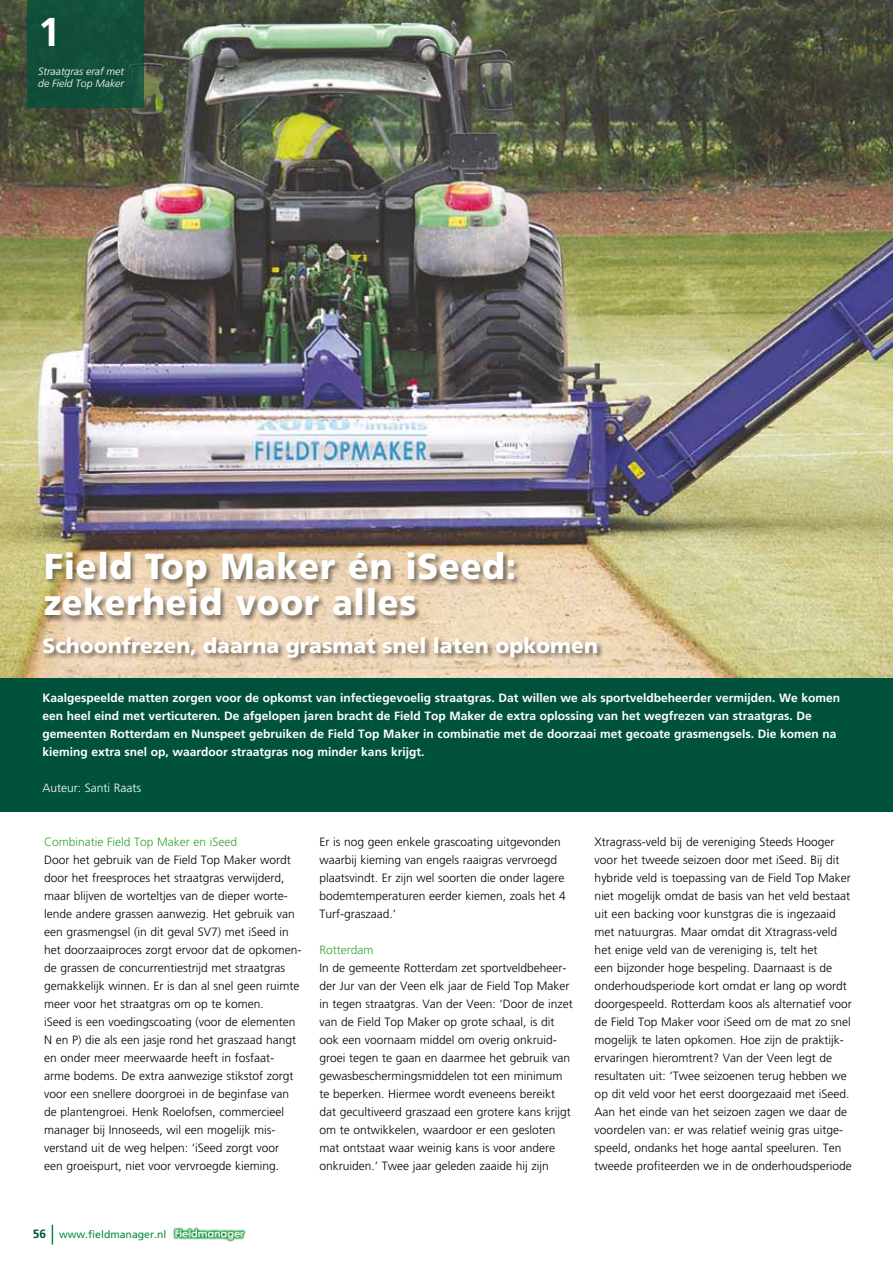
<style>
.page{position:relative;width:893px;height:1263px;background:#fff}
.page>*{position:absolute;margin:0;border:0;box-sizing:border-box;transform-origin:0 0}
.t1{font:700 40.2px "Frutiger";color:#fff}
.t2{font:900 36px/36px "Frutiger";letter-spacing:.02em;color:#fff;scale:.95 1}
.t3{font:900 21px "Frutiger";color:#fff}
.t4{font:300 12px/18px "Frutiger";color:#000}
.t5{font:700 12px/18px "Frutiger";color:#fff}
.t6{font:300 12px "Frutiger";color:#35a32c}
.t7{font:300 12px "Frutiger";color:#fff}
.t8{font:italic 300 10.5px/12.6px "Frutiger";color:#fff}
.t9{font:10.5px "Frutiger";color:#008b45}
.s1{font-weight:700;font-size:12px;color:#00523c}
</style>
<div class="page">
<svg style="left:52px;top:1225px;width:1px;height:19px"></svg>
<img style="left:173px;top:1227px;width:73px;height:15px">
<img style="left:0;top:0;width:893px;height:679px">
<div style="left:43px;top:551px;width:478px;height:72px;background:#000;opacity:.5"></div>
<div style="left:42px;top:635px;width:562px;height:30px;background:#000;opacity:.5"></div>
<div style="left:27px;top:0;width:117px;height:108px;background:#114f3a"></div>
<div style="left:0;top:679px;width:893px;height:133px;background:#00523c"></div>
<h1 class="t1" style="left:38px;top:8px;width:24px">1</h1>
<p class="t8" style="left:38px;top:65px;width:87px">Straatgras eraf met de Field Top Maker</p>
<h2 class="t2" style="left:44px;top:548px;width:499px">Field Top Maker én iSeed: zekerheid voor alles</h2>
<h3 class="t3" style="left:43px;top:633px;width:557px">Schoonfrezen, daarna grasmat snel laten opkomen</h3>
<p class="t5" style="left:43px;top:689px;width:799px">Kaalgespeelde matten zorgen voor de opkomst van infectiegevoelig straatgras. Dat willen we als sportveldbeheerder vermijden. We komen een heel eind met verticuteren. De afgelopen jaren bracht de Field Top Maker de extra oplossing van het wegfrezen van straatgras. De gemeenten Rotterdam en Nunspeet gebruiken de Field Top Maker in combinatie met de doorzaai met gecoate grasmengsels. Die komen na kieming extra snel op, waardoor straatgras nog minder kans krijgt.</p>
<p class="t7" style="left:43px;top:781px;width:100px">Auteur: Santi Raats</p>
<p class="t6" style="left:44px;top:835px;width:195px">Combinatie Field Top Maker en iSeed</p>
<p class="t4" style="left:44px;top:851px;width:259px">Door het gebruik van de Field Top Maker wordt door het freesproces het straatgras verwijderd, maar blijven de worteltjes van de dieper worte&shy;lende andere grassen aanwezig. Het gebruik van een grasmengsel (in dit geval SV7) met iSeed in het doorzaaiproces zorgt ervoor dat de opkomen&shy;de grassen de concurrentiestrijd met straatgras gemakkelijk winnen. Er is dan al snel geen ruimte meer voor het straatgras om op te komen.<br>iSeed is een voedingscoating (voor de elementen N en P) die als een jasje rond het graszaad hangt en onder meer meerwaarde heeft in fosfaat&shy;arme bodems. De extra aanwezige stikstof zorgt voor een snellere doorgroei in de beginfase van de plantengroei. Henk Roelofsen, commercieel manager bij Innoseeds, wil een mogelijk mis&shy;verstand uit de weg helpen: ‘iSeed zorgt voor<br>een groeispurt, niet voor vervroegde kieming.</p>
<p class="t4" style="left:319px;top:833px;width:248px">Er is nog geen enkele grascoating uitgevonden waarbij kieming van engels raaigras vervroegd plaatsvindt. Er zijn wel soorten die onder lagere bodemtemperaturen eerder kiemen, zoals het 4<br>Turf-graszaad.’</p>
<p class="t6" style="left:319px;top:943px;width:55px">Rotterdam</p>
<p class="t4" style="left:319px;top:959px;width:255px">In de gemeente Rotterdam zet sportveldbeheer&shy;der Jur van der Veen elk jaar de Field Top Maker in tegen straatgras. Van der Veen: ‘Door de inzet van de Field Top Maker op grote schaal, is dit ook een voornaam middel om overig onkruid&shy;groei tegen te gaan en daarmee het gebruik van gewasbeschermingsmiddelen tot een minimum te beperken. Hiermee wordt eveneens bereikt dat gecultiveerd graszaad een grotere kans krijgt om te ontwikkelen, waardoor er een gesloten mat ontstaat waar weinig kans is voor andere onkruiden.’ Twee jaar geleden zaaide hij zijn</p>
<p class="t4" style="left:595px;top:833px;width:259px">Xtragrass-veld bij de vereniging Steeds Hooger voor het tweede seizoen door met iSeed. Bij dit hybride veld is toepassing van de Field Top Maker niet mogelijk omdat de basis van het veld bestaat uit een backing voor kunstgras die is ingezaaid met natuurgras. Maar omdat dit Xtragrass-veld het enige veld van de vereniging is, telt het<br>een bijzonder hoge bespeling. Daarnaast is de onderhoudsperiode kort omdat er lang op wordt doorgespeeld. Rotterdam koos als alternatief voor de Field Top Maker voor iSeed om de mat zo snel mogelijk te laten opkomen. Hoe zijn de praktijk&shy;ervaringen hieromtrent? Van der Veen legt de resultaten uit: ‘Twee seizoenen terug hebben we op dit veld voor het eerst doorgezaaid met iSeed.<br>Aan het einde van het seizoen zagen we daar de voordelen van: er was relatief weinig gras uitge&shy;speeld, ondanks het hoge aantal speeluren. Ten tweede profiteerden we in de onderhoudsperiode</p>
<p class="t9" style="left:33px;top:1228px;width:135px"><span class="s1">56</span> www.fieldmanager.nl</p>
</div>
